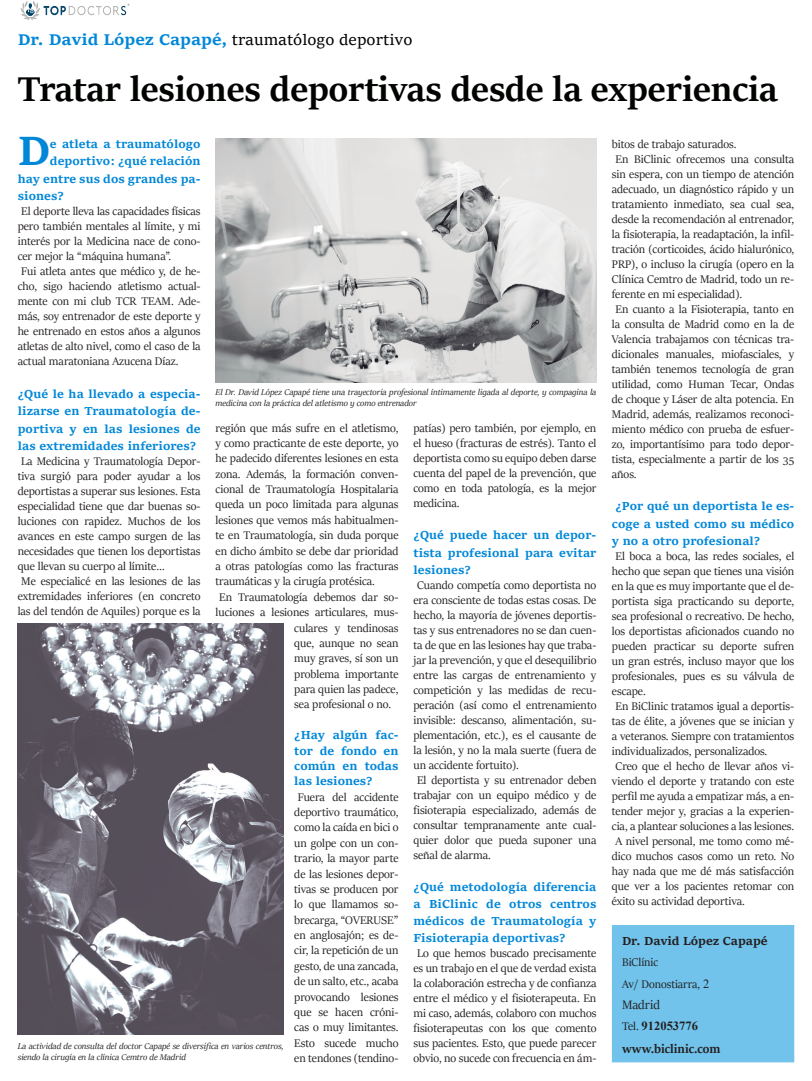
<style>
.page{position:relative;width:812px;height:1081px;background:#fff}
.page>*{position:absolute;margin:0;border:0;box-sizing:border-box;transform-origin:0 0}
.t1{font:700 44px "Sitka Text";color:#0087d8}
.t2{font:700 38.75px "Sitka Display";color:#000300}
.t3{font:16.25px "Sitka Text";color:#000}
.t4{font:700 13.75px "Sitka Banner";color:#231f20}
.t5{font:13.75px "Sitka Banner";color:#231f20}
.t6{font:12.5px/15px "Sitka Banner";color:#231f20;text-align:justify}
.t7{font:700 12.5px/17.5px "Sitka Text";letter-spacing:.005em;color:#0087d8;text-align:justify}
.t8{font:700 12.5px "Sitka Text";color:#231f20}
.t9{font:700 12.5px "Times New Roman";color:#231f20}
.t10{font:italic 9.38px/11.2px "Sitka Banner";color:#231f20}
.s1{font-family:"Sitka Small";font-weight:700;color:#0087d8}
.s2{font-family:"Times New Roman"}
.s3{font-family:"Sitka Banner";font-weight:400}
</style>
<div class="page">
<div style="left:611px;top:925px;width:183px;height:137px;background:#71c3eb;border:1px solid #71c3eb"></div>
<img style="left:18px;top:623px;width:265px;height:411px">
<img style="left:215px;top:138px;width:381px;height:245px">
<img style="left:20px;top:1px;width:110px;height:20px">
<p class="t3" style="left:18px;top:27px;width:396px"><span class="s1">Dr. David López Capapé,</span> traumatólogo deportivo</p>
<p class="t2" style="left:18px;top:61px;width:761px">Tratar lesiones deportivas desde la experiencia</p>
<p class="t1" style="left:18px;top:116px;width:34px">D</p>
<p class="t7" style="left:50px;top:134px;width:152px">e atleta a traumatólogo</p>
<p class="t7" style="left:50px;top:151px;width:152px">deportivo: ¿qué relación</p>
<p class="t7" style="left:18px;top:169px;width:184px">hay entre sus dos grandes pa-</p>
<p class="t7" style="left:18px;top:186px;width:48px">siones?</p>
<p class="t6" style="left:18px;top:203px;width:184px">El deporte lleva las capacidades físicas pero también mentales al límite, y mi interés por la Medicina nace de cono&shy;cer mejor la “máquina humana”.</p>
<p class="t6" style="left:18px;top:263px;width:184px">Fui atleta antes que médico y, de he&shy;cho, sigo haciendo atletismo actual&shy;mente con mi club TCR TEAM. Ade&shy;más, soy entrenador de este deporte y he entrenado en estos años a algunos atletas de alto nivel, como el caso de la actual maratoniana Azucena Díaz.</p>
<p class="t7" style="left:18px;top:384px;width:184px">¿Qué le ha llevado a especia&shy;lizarse en Traumatología de&shy;portiva y en las lesiones de las extremidades inferiores?</p>
<p class="t6" style="left:18px;top:453px;width:184px">La Medicina y Traumatología Depor&shy;tiva surgió para poder ayudar a los deportistas a superar sus lesiones. Esta especialidad tiene que dar buenas so&shy;luciones con rapidez. Muchos de los avances en este campo surgen de las necesidades que tienen los deportistas que llevan su cuerpo al límite…</p>
<p class="t6" style="left:18px;top:573px;width:184px">Me especialicé en las lesiones de las extremidades inferiores (en concreto las del tendón de Aquiles) porque es la</p>
<p class="t10" style="left:215px;top:386px;width:382px">El Dr. David López Capapé tiene una trayectoria profesional íntimamente ligada al deporte, y compagina la medicina con la práctica del atletismo y como entrenador</p>
<p class="t6" style="left:215px;top:419px;width:184px;line-height:15.4px">región que más sufre en el atletismo, y como practicante de este deporte, yo he padecido diferentes lesiones en esta zona. Además, la formación conven&shy;cional de Traumatología Hospitalaria queda un poco limitada para algunas lesiones que vemos más habitualmen&shy;te en Traumatología, sin duda porque en dicho ámbito se debe dar prioridad a otras patologías como las fracturas traumáticas y la cirugía protésica.</p>
<p class="t6" style="left:219px;top:589px;width:181px">En Traumatología debemos dar so-</p>
<p class="t6" style="left:215px;top:604px;width:184px">luciones a lesiones articulares, mus-</p>
<p class="t6" style="left:294px;top:619px;width:106px">culares y tendinosas</p>
<p class="t6" style="left:294px;top:635px;width:106px">que, aunque no sean</p>
<p class="t6" style="left:294px;top:650px;width:106px">muy graves, sí son un</p>
<p class="t6" style="left:294px;top:666px;width:106px">problema importante</p>
<p class="t6" style="left:294px;top:681px;width:106px">para quien las padece,</p>
<p class="t6" style="left:294px;top:696px;width:98px">sea profesional o no.</p>
<p class="t7" style="left:294px;top:726px;width:106px;line-height:15.4px">¿Hay algún fac&shy;tor de fondo en común en todas las lesiones?</p>
<p class="t6" style="left:294px;top:788px;width:106px;line-height:15.4px">Fuera del accidente deportivo traumático, como la caída en bici o un golpe con un con&shy;trario, la mayor parte de las lesiones depor&shy;tivas se producen por lo que llamamos so&shy;brecarga, “OVERUSE” en anglosajón; es de&shy;cir, la repetición de un gesto, de una zancada, de un salto, etc., acaba provocando lesiones que se hacen cróni&shy;cas o muy limitantes.<br>Esto sucede mucho en tendones (tendino-</p>
<p class="t6" style="left:413px;top:420px;width:184px">patías) pero también, por ejemplo, en el hueso (fracturas de estrés). Tanto el deportista como su equipo deben darse cuenta del papel de la prevención, que como en toda patología, es la mejor medicina.</p>
<p class="t7" style="left:413px;top:525px;width:184px">¿Qué puede hacer un depor&shy;tista profesional para evitar lesiones?</p>
<p class="t6" style="left:413px;top:577px;width:184px">Cuando competía como deportista no era consciente de todas estas cosas. De hecho, la mayoría de jóvenes deportis&shy;tas y sus entrenadores no se dan cuen&shy;ta de que en las lesiones hay que traba&shy;jar la prevención, y que el desequilibrio entre las cargas de entrenamiento y competición y las medidas de recu&shy;peración (así como el entrenamiento invisible: descanso, alimentación, su&shy;plementación, etc.), es el causante de la lesión, y no la mala suerte (fuera de un accidente fortuito).</p>
<p class="t6" style="left:413px;top:772px;width:184px">El deportista y su entrenador deben trabajar con un equipo médico y de fisioterapia especializado, además de consultar tempranamente ante cual&shy;quier dolor que pueda suponer una señal de alarma.</p>
<p class="t7" style="left:413px;top:877px;width:184px;line-height:16.9px">¿Qué metodología diferencia a BiClinic de otros centros médicos de Traumatología y Fisioterapia deportivas?</p>
<p class="t6" style="left:413px;top:945px;width:184px">Lo que hemos buscado precisamente es un trabajo en el que de verdad exista la colaboración estrecha y de confianza entre el médico y el fisioterapeuta. En mi caso, además, colaboro con muchos fisioterapeutas con los que comento sus pacientes. Esto, que puede parecer obvio, no sucede con frecuencia en ám-</p>
<p class="t10" style="left:18px;top:1040px;width:267px">La actividad de consulta del doctor Capapé se diversifica en varios centros, siendo la cirugía en la clínica Cemtro de Madrid</p>
<p class="t6" style="left:611px;top:136px;width:126px">bitos de trabajo saturados.</p>
<p class="t6" style="left:611px;top:151px;width:184px">En BiClinic ofrecemos una consulta sin espera, con un tiempo de atención adecuado, un diagnóstico rápido y un tratamiento inmediato, sea cual sea, desde la recomendación al entrenador, la fisioterapia, la readaptación, la infil&shy;tración (corticoides, ácido hialurónico, PRP), o incluso la cirugía (opero en la Clínica Cemtro de Madrid, todo un re&shy;ferente en mi especialidad).</p>
<p class="t6" style="left:611px;top:301px;width:184px">En cuanto a la Fisioterapia, tanto en la consulta de Madrid como en la de Valencia trabajamos con técnicas tra&shy;dicionales manuales, miofasciales, y también tenemos tecnología de gran utilidad, como Human Tecar, Ondas de choque y Láser de alta potencia. En Madrid, además, realizamos reconoci&shy;miento médico con prueba de esfuer&shy;zo, importantísimo para todo depor&shy;tista, especialmente a partir de los 35 años.</p>
<p class="t7" style="left:611px;top:496px;width:184px">¿Por qué un deportista le es&shy;coge a usted como su médico y no a otro profesional?</p>
<p class="t6" style="left:611px;top:548px;width:184px">El boca a boca, las redes sociales, el hecho que sepan que tienes una visión en la que es muy importante que el de&shy;portista siga practicando su deporte, sea profesional o recreativo. De hecho, los deportistas aficionados cuando no pueden practicar su deporte sufren un gran estrés, incluso mayor que los profesionales, pues es su válvula de escape.</p>
<p class="t6" style="left:611px;top:698px;width:184px">En BiClinic tratamos igual a deportis&shy;tas de élite, a jóvenes que se inician y a veteranos. Siempre con tratamientos individualizados, personalizados.</p>
<p class="t6" style="left:611px;top:758px;width:184px">Creo que el hecho de llevar años vi&shy;viendo el deporte y tratando con este perfil me ayuda a empatizar más, a en&shy;tender mejor y, gracias a la experien&shy;cia, a plantear soluciones a las lesiones.</p>
<p class="t6" style="left:611px;top:833px;width:184px">A nivel personal, me tomo como mé&shy;dico muchos casos como un reto. No hay nada que me dé más satisfacción que ver a los pacientes retomar con éxito su actividad deportiva.</p>
<p class="t8" style="left:622px;top:931px;width:147px">Dr. David López Capapé</p>
<p class="t6" style="left:622px;top:954px;width:38px">BiClínic</p>
<p class="t6" style="left:622px;top:976px;width:89px">Av/ Donostiarra, <span class="s2">2</span></p>
<p class="t5" style="left:622px;top:995px;width:39px">Madrid</p>
<p class="t9" style="left:622px;top:1017px;width:77px"><span class="s3">Tel.</span> 912053776</p>
<p class="t4" style="left:622px;top:1038px;width:100px">www.biclinic.com</p>
</div>
